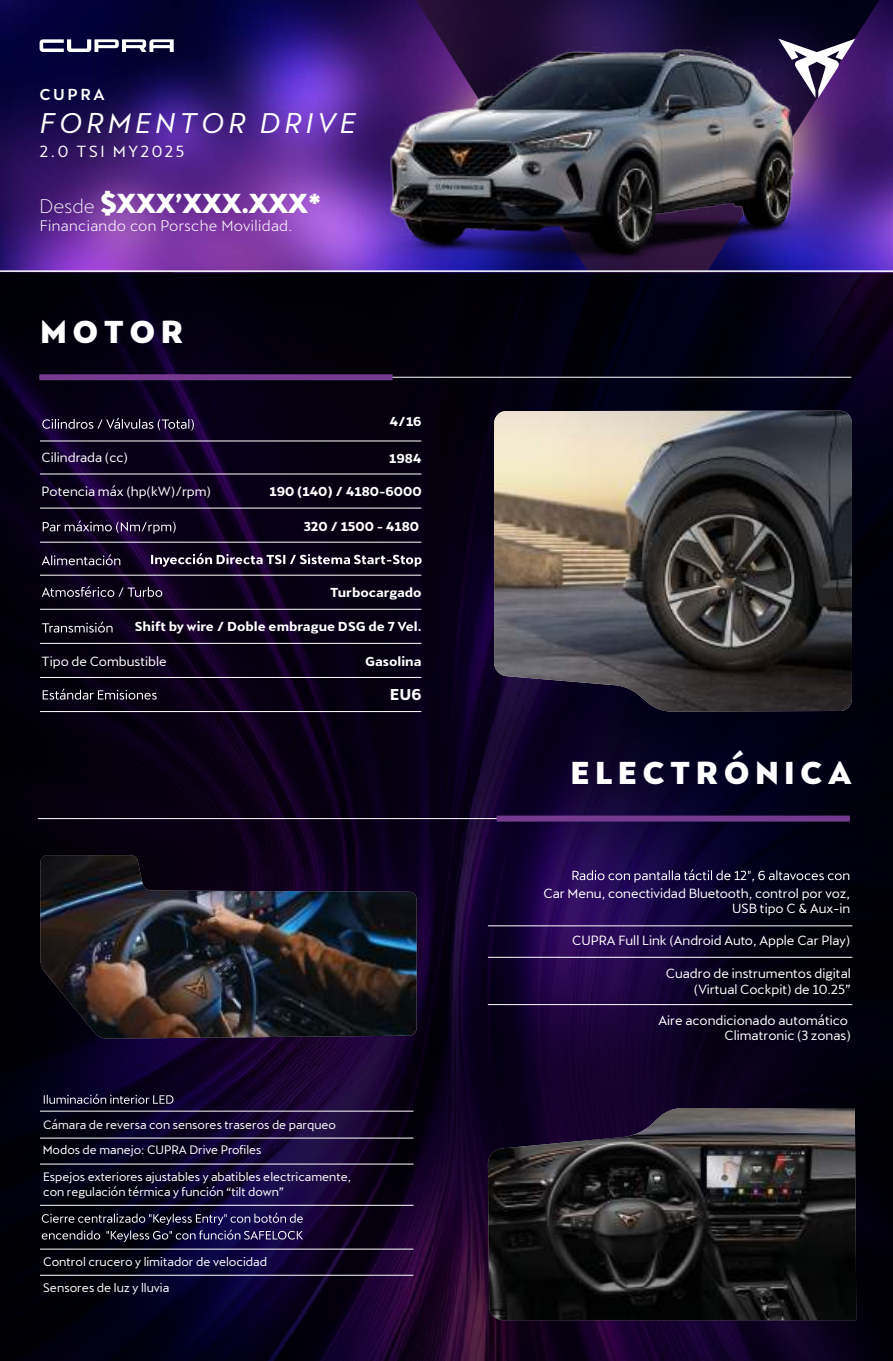
<style>
.page{position:relative;width:893px;height:1361px;background:#fff}
.page>*{position:absolute;margin:0;border:0;box-sizing:border-box;transform-origin:0 0}
.t1{font:800 31.5px "Cupra";letter-spacing:.15em;color:#fff}
.t2{font:italic 27.6px "Cupra";letter-spacing:.15em;color:#fff}
.t3{font:800 27.3px "Cupra";letter-spacing:-.05em;color:#fff}
.t4{font:15.75px "Cupra";letter-spacing:.16em;color:#fff}
.t5{font:500 15.75px "Cupra";letter-spacing:.16em;color:#fff}
.t6{font:700 15.6px "Cupra";color:#fff}
.t7{font:14.85px "Cupra";letter-spacing:.025em;color:#fff}
.t8{font:12.9px/15.5px "Cupra";color:#fff;text-align:right}
.t9{font:700 12.9px "Cupra";color:#fff}
.t10{font:12px "Cupra";color:#fff}
.t11{font:11.85px/14.2px "Cupra";color:#fff}
.s1{font-weight:300;font-size:19.05px}
</style>
<div class="page">
<img style="left:0;top:272px;width:893px;height:1089px">
<img style="left:707px;top:0;width:186px;height:270px">
<img style="left:0;top:0;width:588px;height:270px">
<img style="left:40px;top:855px;width:377px;height:183px">
<img style="left:494px;top:411px;width:358px;height:300px">
<img style="left:488px;top:1108px;width:368px;height:212px">
<img style="left:317px;top:9px;width:558px;height:279px">
<svg style="left:778px;top:39px;width:77px;height:59px"></svg>
<svg style="left:40px;top:39px;width:134px;height:13px"></svg>
<hr style="left:0;top:270px;width:893px;height:2px;background:#fff">
<hr style="left:39px;top:377px;width:812px;height:1px;background:#fff">
<div style="left:39px;top:374px;width:354px;height:6px;background:#743b8f"></div>
<hr style="left:40px;top:441px;width:381px;height:1px;background:#fff">
<hr style="left:40px;top:474px;width:381px;height:1px;background:#fff">
<hr style="left:40px;top:508px;width:381px;height:1px;background:#fff">
<hr style="left:40px;top:542px;width:381px;height:1px;background:#fff">
<hr style="left:40px;top:575px;width:381px;height:1px;background:#fff">
<hr style="left:40px;top:609px;width:381px;height:1px;background:#fff">
<hr style="left:40px;top:643px;width:381px;height:1px;background:#fff">
<hr style="left:40px;top:677px;width:381px;height:1px;background:#fff">
<hr style="left:40px;top:711px;width:381px;height:1px;background:#fff">
<svg style="left:42px;top:418px;width:152px;height:12px;background:#3a334a"></svg>
<svg style="left:43px;top:520px;width:133px;height:14px;background:#352b43"></svg>
<svg style="left:42px;top:554px;width:78px;height:11px"></svg>
<svg style="left:151px;top:553px;width:271px;height:14px;background:#494253"></svg>
<svg style="left:42px;top:586px;width:120px;height:11px"></svg>
<svg style="left:42px;top:621px;width:71px;height:11px"></svg>
<svg style="left:43px;top:688px;width:114px;height:11px"></svg>
<hr style="left:40px;top:1111px;width:373px;height:1px;background:#fff">
<hr style="left:40px;top:1138px;width:373px;height:1px;background:#fff">
<hr style="left:40px;top:1163px;width:373px;height:1px;background:#fff">
<hr style="left:40px;top:1205px;width:373px;height:1px;background:#fff">
<svg style="left:44px;top:1093px;width:129px;height:11px"></svg>
<svg style="left:42px;top:1212px;width:261px;height:29px;background:#2c2847"></svg>
<hr style="left:40px;top:1275px;width:373px;height:1px;background:#fff">
<hr style="left:40px;top:1249px;width:373px;height:1px;background:#fff">
<hr style="left:38px;top:818px;width:812px;height:1px;background:#fff">
<div style="left:497px;top:815px;width:353px;height:6px;background:#743b8f"></div>
<hr style="left:488px;top:925px;width:364px;height:1px;background:#fff">
<hr style="left:488px;top:957px;width:364px;height:1px;background:#fff">
<hr style="left:488px;top:1004px;width:364px;height:1px;background:#fff">
<svg style="left:572px;top:869px;width:277px;height:13px;background:#3b3257"></svg>
<p class="t5" style="left:39px;top:85px;width:67px">CUPRA</p>
<h2 class="t2" style="left:40px;top:98px;width:317px">FORMENTOR DRIVE</h2>
<p class="t4" style="left:40px;top:137px;width:146px">2.0 TSI MY2025</p>
<h3 class="t3" style="left:39px;top:187px;width:284px"><span class="s1">Desde</span> $XXX’XXX.XXX*</h3>
<p class="t7" style="left:40px;top:212px;width:254px">Financiando con Porsche Movilidad.</p>
<h1 class="t1" style="left:40px;top:314px;width:145px">MOTOR</h1>
<p class="t8" style="left:42px;top:448px;width:88px">Cilindrada (cc)</p>
<p class="t8" style="left:42px;top:481px;width:171px">Potencia máx (hp(kW)/rpm)</p>
<p class="t9" style="left:390px;top:414px;width:34px">4/16</p>
<p class="t9" style="left:389px;top:451px;width:34px">1984</p>
<p class="t9" style="left:270px;top:484px;width:153px">190 (140) / 4180-6000</p>
<p class="t9" style="left:304px;top:519px;width:117px">320 / 1500 - 4180</p>
<p class="t9" style="left:330px;top:585px;width:93px">Turbocargado</p>
<p class="t9" style="left:135px;top:619px;width:288px">Shift by wire / Doble embrague DSG de 7 Vel.</p>
<p class="t8" style="left:42px;top:651px;width:127px">Tipo de Combustible</p>
<p class="t9" style="left:365px;top:653px;width:58px">Gasolina</p>
<p class="t6" style="left:390px;top:685px;width:33px">EU6</p>
<p class="t11" style="left:43px;top:1115px;width:294px">Cámara de reversa con sensores traseros de parqueo</p>
<p class="t11" style="left:43px;top:1141px;width:220px">Modos de manejo: CUPRA Drive Profiles</p>
<p class="t11" style="left:43px;top:1168px;width:309px">Espejos exteriores ajustables y abatibles electricamente, con regulación térmica y función “tilt down”</p>
<p class="t10" style="left:43px;top:1250px;width:226px">Control crucero y limitador de velocidad</p>
<p class="t10" style="left:43px;top:1276px;width:128px">Sensores de luz y lluvia</p>
<h1 class="t1" style="left:570px;top:755px;width:283px">ELECTRÓNICA</h1>
<p class="t8" style="left:544px;top:883px;width:308px">Car Menu, conectividad Bluetooth, control por voz,<br>USB tipo C &amp; Aux-in</p>
<p class="t8" style="left:572px;top:930px;width:279px">CUPRA Full Link (Android Auto, Apple Car Play)</p>
<p class="t8" style="left:666px;top:963px;width:186px">Cuadro de instrumentos digital (Virtual Cockpit) de 10.25”</p>
<p class="t8" style="left:658px;top:1010px;width:194px">Aire acondicionado automático<br>Climatronic (3 zonas)</p>
</div>
